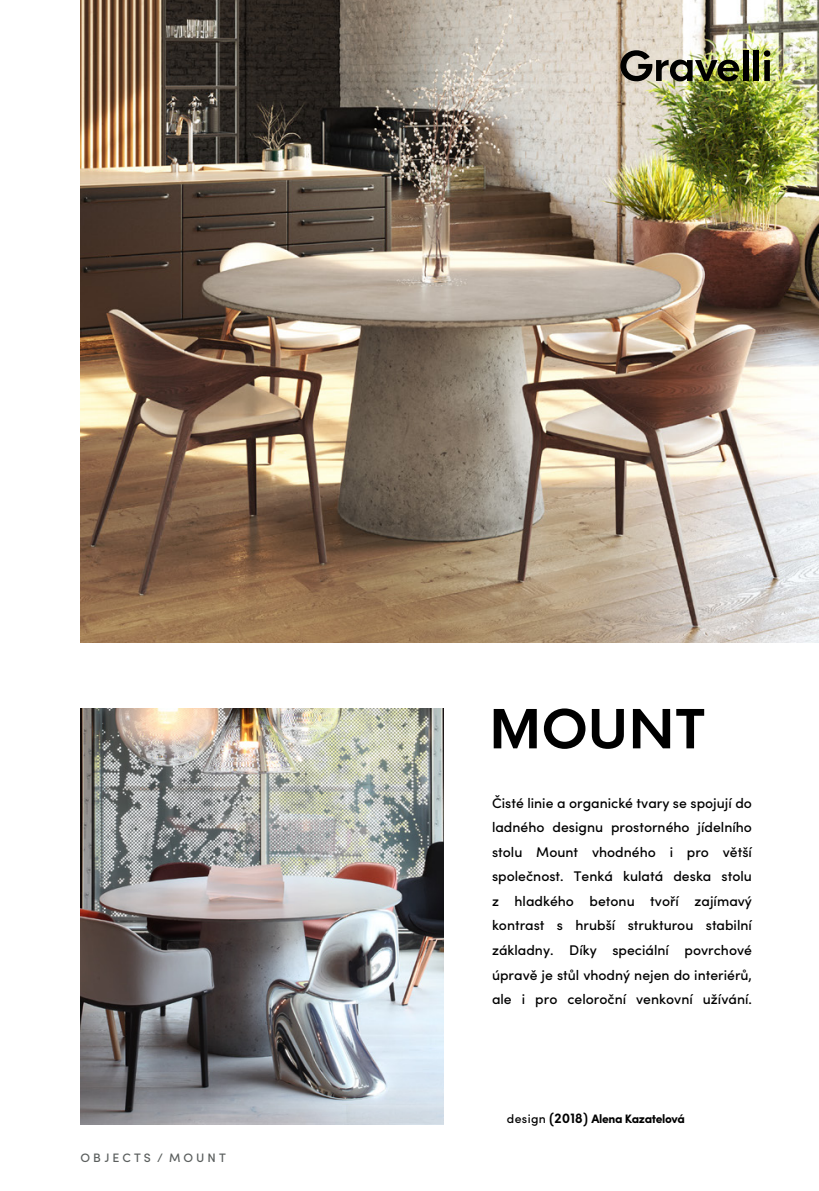
<style>
.page{position:relative;width:819px;height:1191px;background:#fff}
.page>*{position:absolute;margin:0;border:0;box-sizing:border-box;transform-origin:0 0}
.t1{font:700 52.5px "HK Nova";letter-spacing:-.01em;color:#000}
.t2{font:500 14px/24.5px "Sofia Pro";color:#000;text-align:justify}
.t3{font:700 12.25px "Sofia Pro";letter-spacing:-.035em;color:#000}
.t4{font:500 12.25px "Sofia Pro";color:#5a5e5d}
.s1{font-weight:500}
.s2{font-family:"Neue Einstellung"}
</style>
<div class="page">
<img style="left:80px;top:0;width:739px;height:642px">
<img style="left:620px;top:50px;width:119px;height:31px">
<div style="left:742px;top:51px;width:6px;height:30px;background:#000"></div>
<div style="left:753px;top:51px;width:6px;height:30px;background:#000"></div>
<svg style="left:763px;top:50px;width:7px;height:31px"></svg>
<img style="left:80px;top:708px;width:363px;height:416px">
<p class="t4" style="left:80px;top:1149px;width:147px">O B J E C T S / M O U N T</p>
<h1 class="t1" style="left:488px;top:683px;width:218px">MOUNT</h1>
<p class="t2" style="left:492px;top:790px;width:261px">Čisté linie a organické tvary se spojují do ladného designu prostorného jídelního stolu Mount vhodného i pro větší společnost. Tenká kulatá deska stolu z hladkého betonu tvoří zajímavý kontrast s hrubší strukturou stabilní základny. Díky speciální povrchové úpravě je stůl vhodný nejen do interiérů, ale i pro celoroční venkovní užívání.</p>
<p class="t3" style="left:507px;top:1109px;width:180px"><span class="s1">design</span> <span class="s2">(2018)</span> Alena Kazatelová</p>
</div>
